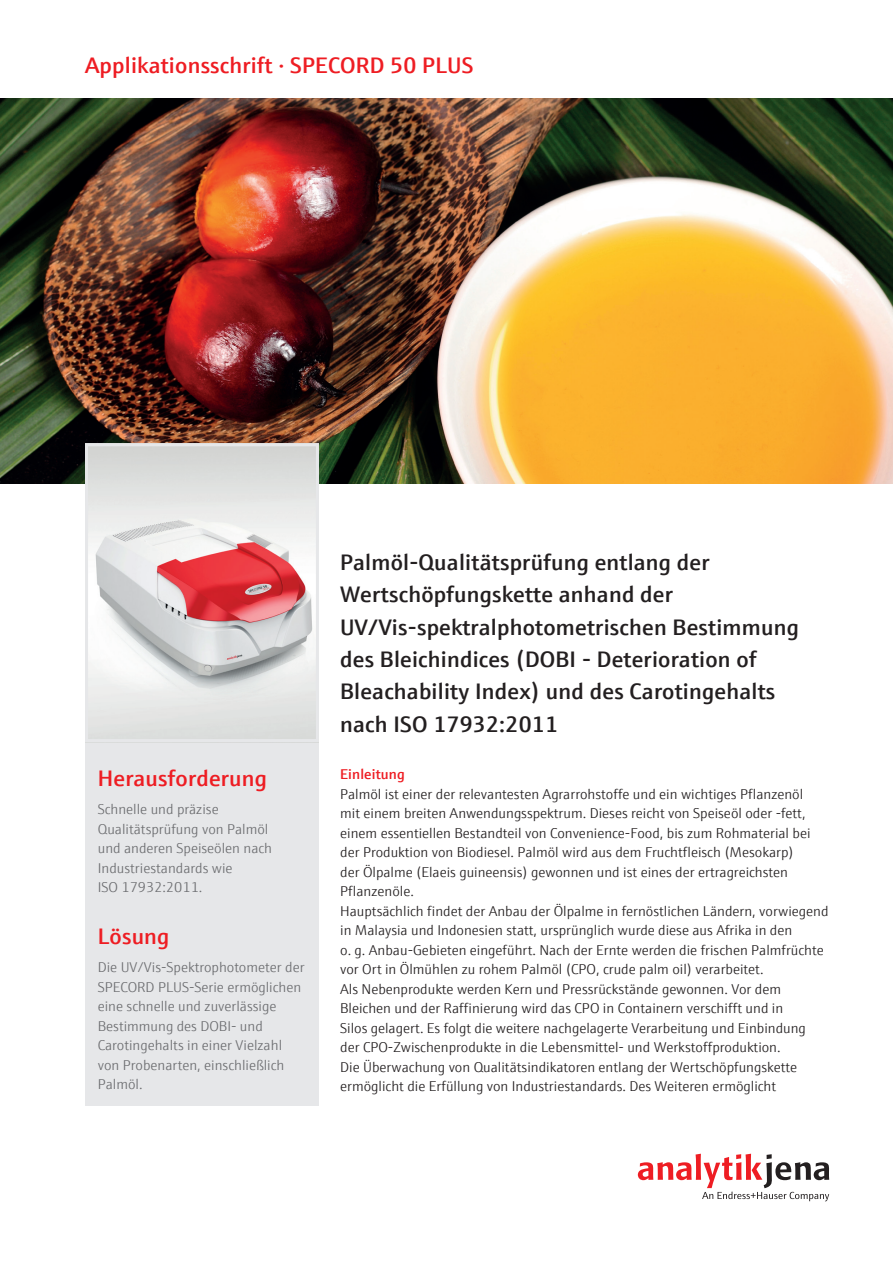
<style>
.page{position:relative;width:893px;height:1263px;background:#fff}
.page>*{position:absolute;margin:0;border:0;box-sizing:border-box;transform-origin:0 0}
.t1{font:600 22.5px/32.4px "E+H Sans";letter-spacing:.01em;color:#231f20}
.t2{font:600 22.5px "E+H Sans";letter-spacing:.01em;color:#ee1d23}
.t3{font:300 14.25px/19.5px "E+H Sans";color:#231f20}
.t4{font:300 14.25px/19.5px "E+H Sans";color:#6c6d70}
.t5{font:600 14.25px "E+H Sans";letter-spacing:.01em;color:#ee1d23}
</style>
<div class="page">
<svg style="left:638px;top:1154px;width:191px;height:47px"></svg>
<div style="left:85px;top:735px;width:234px;height:371px;background:#e6e7e9"></div>
<img style="left:0;top:99px;width:893px;height:385px">
<img style="left:89px;top:447px;width:226px;height:291px">
<div style="left:85px;top:443px;width:234px;height:299px;border:3px solid #e6e7e9"></div>
<h1 class="t2" style="left:85px;top:48px;width:390px">Applikationsschrift · SPECORD 50 PLUS</h1>
<h1 class="t2" style="left:98px;top:761px;width:171px">Herausforderung</h1>
<p class="t4" style="left:98px;top:798px;width:176px">Schnelle und präzise<br>Qualitätsprüfung von Palmöl und anderen Speiseölen nach<br>Industriestandards wie<br>ISO 17932:2011.</p>
<h1 class="t2" style="left:98px;top:919px;width:73px">Lösung</h1>
<p class="t4" style="left:98px;top:956px;width:208px">Die UV/Vis-Spektrophotometer der<br>SPECORD PLUS-Serie ermöglichen eine schnelle und zuverlässige<br>Bestimmung des DOBI- und<br>Carotingehalts in einer Vielzahl von Probenarten, einschließlich<br>Palmöl.</p>
<h1 class="t1" style="left:340px;top:544px;width:460px">Palmöl-Qualitätsprüfung entlang der Wertschöpfungskette anhand der UV/Vis-spektralphotometrischen Bestimmung des Bleichindices (DOBI - Deterioration of Bleachability Index) und des Carotingehalts nach ISO 17932:2011</h1>
<p class="t5" style="left:340px;top:763px;width:66px">Einleitung</p>
<p class="t3" style="left:340px;top:783px;width:490px">Palmöl ist einer der relevantesten Agrarrohstoffe und ein wichtiges Pflanzenöl<br>mit einem breiten Anwendungsspektrum. Dieses reicht von Speiseöl oder -fett, einem essentiellen Bestandteil von Convenience-Food, bis zum Rohmaterial bei der Produktion von Biodiesel. Palmöl wird aus dem Fruchtfleisch (Mesokarp)<br>der Ölpalme (Elaeis guineensis) gewonnen und ist eines der ertragreichsten Pflanzenöle.<br>Hauptsächlich findet der Anbau der Ölpalme in fernöstlichen Ländern, vorwiegend in Malaysia und Indonesien statt, ursprünglich wurde diese aus Afrika in den<br>o. g. Anbau-Gebieten eingeführt. Nach der Ernte werden die frischen Palmfrüchte vor Ort in Ölmühlen zu rohem Palmöl (CPO, crude palm oil) verarbeitet.<br>Als Nebenprodukte werden Kern und Pressrückstände gewonnen. Vor dem Bleichen und der Raffinierung wird das CPO in Containern verschifft und in<br>Silos gelagert. Es folgt die weitere nachgelagerte Verarbeitung und Einbindung der CPO-Zwischenprodukte in die Lebensmittel- und Werkstoffproduktion.<br>Die Überwachung von Qualitätsindikatoren entlang der Wertschöpfungskette ermöglicht die Erfüllung von Industriestandards. Des Weiteren ermöglicht</p>
</div>
